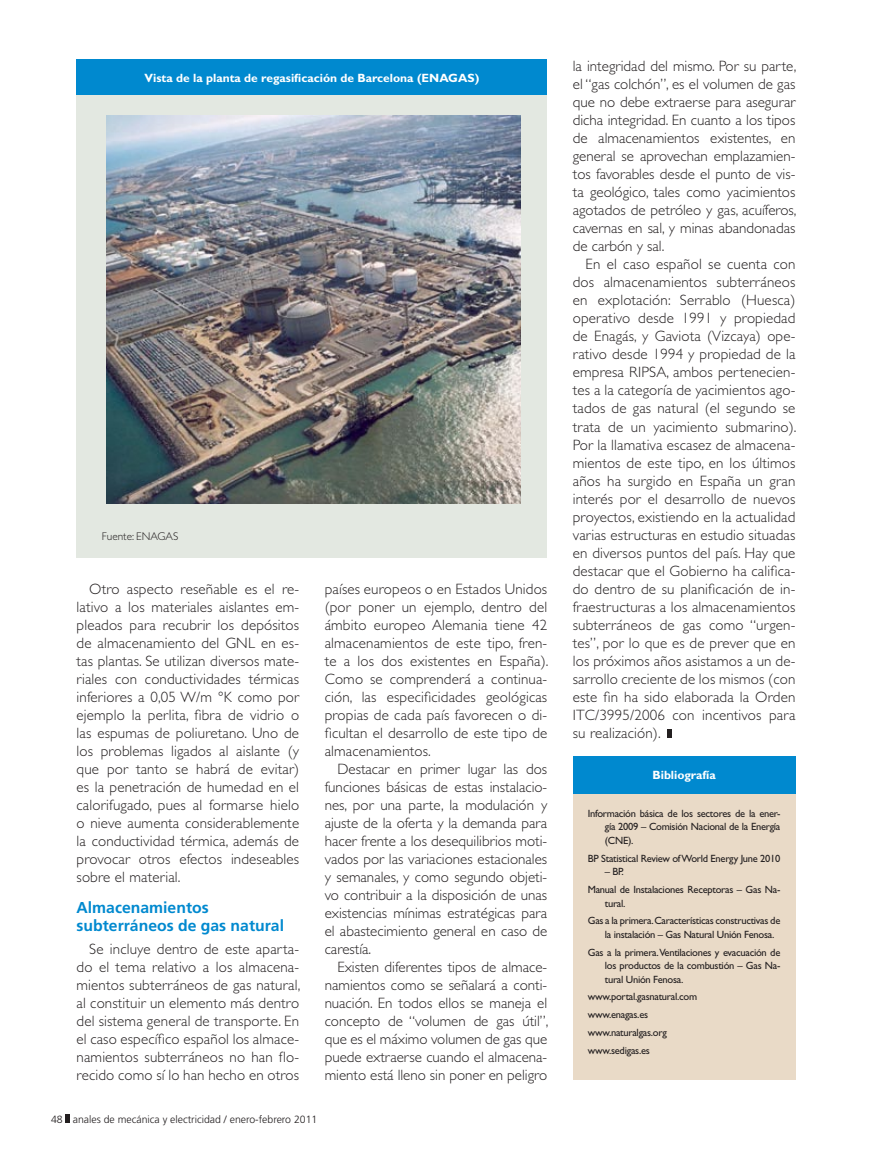
<style>
.page{position:relative;width:872px;height:1149px;background:#fff}
.page>*{position:absolute;margin:0;border:0;box-sizing:border-box;transform-origin:0 0}
.t1{font:700 15.75px/18px "Frutiger LT Std";color:#0089cf}
.t2{font:300 15px/18px "Gill Sans Std";letter-spacing:.01em;color:#231f20;text-align:justify}
.t3{font:700 12px "Gill Sans Std";color:#fff}
.t4{font:300 11.25px "Gill Sans Std";color:#231f20}
.t5{font:10.5px/17.7px "Gill Sans Std";letter-spacing:-.025em;color:#231f20}
.t6{font:300 10.5px "Frutiger LT Std";color:#231f20}
</style>
<div class="page">
<svg style="left:66px;top:1114px;width:4px;height:8px"></svg>
<div style="left:573px;top:755px;width:222px;height:39px;background:#0089cf"></div>
<div style="left:573px;top:794px;width:222px;height:285px;background:#e9dac7"></div>
<div style="left:77px;top:59px;width:470px;height:36px;background:#0089cf"></div>
<div style="left:77px;top:95px;width:470px;height:462px;background:#e3e8e1"></div>
<img style="left:107px;top:116px;width:414px;height:387px">
<svg style="left:667px;top:729px;width:4px;height:8px"></svg>
<p class="t3" style="left:145px;top:70px;width:336px">Vista de la planta de regasificación de Barcelona (ENAGAS)</p>
<p class="t4" style="left:102px;top:530px;width:78px">Fuente: ENAGAS</p>
<p class="t2" style="left:77px;top:579px;width:224px;text-indent:13px">Otro aspecto reseñable es el re&shy;lativo a los materiales aislantes em&shy;pleados para recubrir los depósitos de almacenamiento del GNL en es&shy;tas plantas. Se utilizan diversos mate&shy;riales con conductividades térmicas inferiores a 0,05 W/m °K como por ejemplo la perlita, fibra de vidrio o las espumas de poliuretano. Uno de los problemas ligados al aislante (y que por tanto se habrá de evitar) es la penetración de humedad en el calorifugado, pues al formarse hielo o nieve aumenta considerablemente la conductividad térmica, además de provocar otros efectos indeseables sobre el material.</p>
<p class="t1" style="left:77px;top:898px;width:209px">Almacenamientos subterráneos de gas natural</p>
<p class="t2" style="left:77px;top:939px;width:225px;text-indent:13px">Se incluye dentro de este aparta&shy;do el tema relativo a los almacena&shy;mientos subterráneos de gas natural, al constituir un elemento más dentro del sistema general de transporte. En el caso específico español los almace&shy;namientos subterráneos no han flo&shy;recido como sí lo han hecho en otros</p>
<p class="t2" style="left:325px;top:579px;width:225px">países europeos o en Estados Unidos (por poner un ejemplo, dentro del ámbito europeo Alemania tiene 42 almacenamientos de este tipo, fren&shy;te a los dos existentes en España).<br>Como se comprenderá a continua&shy;ción, las especificidades geológicas propias de cada país favorecen o di&shy;ficultan el desarrollo de este tipo de almacenamientos.</p>
<p class="t2" style="left:325px;top:759px;width:224px;text-indent:13px">Destacar en primer lugar las dos funciones básicas de estas instalacio&shy;nes, por una parte, la modulación y ajuste de la oferta y la demanda para hacer frente a los desequilibrios moti&shy;vados por las variaciones estacionales y semanales, y como segundo objeti&shy;vo contribuir a la disposición de unas existencias mínimas estratégicas para el abastecimiento general en caso de carestía.</p>
<p class="t2" style="left:325px;top:957px;width:225px;text-indent:13px">Existen diferentes tipos de almace&shy;namientos como se señalará a conti&shy;nuación. En todos ellos se maneja el concepto de “volumen de gas útil”, que es el máximo volumen de gas que puede extraerse cuando el almacena&shy;miento está lleno sin poner en peligro</p>
<p class="t6" style="left:51px;top:1112px;width:268px">48 anales de mecánica y electricidad / enero-febrero 2011</p>
<p class="t2" style="left:573px;top:57px;width:225px">la integridad del mismo. Por su parte, el “gas colchón”, es el volumen de gas que no debe extraerse para asegurar dicha integridad. En cuanto a los tipos de almacenamientos existentes, en general se aprovechan emplazamien&shy;tos favorables desde el punto de vis&shy;ta geológico, tales como yacimientos agotados de petróleo y gas, acuíferos, cavernas en sal, y minas abandonadas de carbón y sal.</p>
<p class="t2" style="left:573px;top:255px;width:225px;text-indent:13px">En el caso español se cuenta con dos almacenamientos subterráneos en explotación: Serrablo (Huesca) operativo desde 1991 y propiedad de Enagás, y Gaviota (Vizcaya) ope&shy;rativo desde 1994 y propiedad de la empresa RIPSA, ambos pertenecien&shy;tes a la categoría de yacimientos ago&shy;tados de gas natural (el segundo se trata de un yacimiento submarino).<br>Por la llamativa escasez de almacena&shy;mientos de este tipo, en los últimos años ha surgido en España un gran interés por el desarrollo de nuevos proyectos, existiendo en la actualidad varias estructuras en estudio situadas en diversos puntos del país. Hay que destacar que el Gobierno ha califica&shy;do dentro de su planificación de in&shy;fraestructuras a los almacenamientos subterráneos de gas como “urgen&shy;tes”, por lo que es de prever que en los próximos años asistamos a un de&shy;sarrollo creciente de los mismos (con este fin ha sido elaborada la Orden ITC/3995/2006 con incentivos para su realización).</p>
<p class="t3" style="left:652px;top:768px;width:65px">Bibliografía</p>
<p class="t5" style="left:605px;top:806px;width:177px;line-height:13.5px;text-align:justify;text-indent:-17px">Información básica de los sectores de la ener&shy;gía 2009 – Comisión Nacional de la Energía (CNE).</p>
<p class="t5" style="left:588px;top:849px;width:194px">BP Statistical Review of World Energy June 2010</p>
<p class="t5" style="left:588px;top:862px;width:194px;text-indent:17px">– BP.<br>Manual de Instalaciones Receptoras – Gas Na-</p>
<p class="t5" style="left:588px;top:893px;width:194px;text-indent:17px">tural.<br>Gas a la primera. Características constructivas de</p>
<p class="t5" style="left:588px;top:925px;width:194px;text-indent:17px">la instalación – Gas Natural Unión Fenosa.<br>Gas a la primera. Ventilaciones y evacuación de</p>
<p class="t5" style="left:605px;top:958px;width:177px;line-height:13.5px">los productos de la combustión – Gas Na&shy;tural Unión Fenosa.</p>
<p class="t5" style="left:588px;top:987px;width:111px">www.portal.gasnatural.com www.enagas.es www.naturalgas.org www.sedigas.es</p>
</div>
